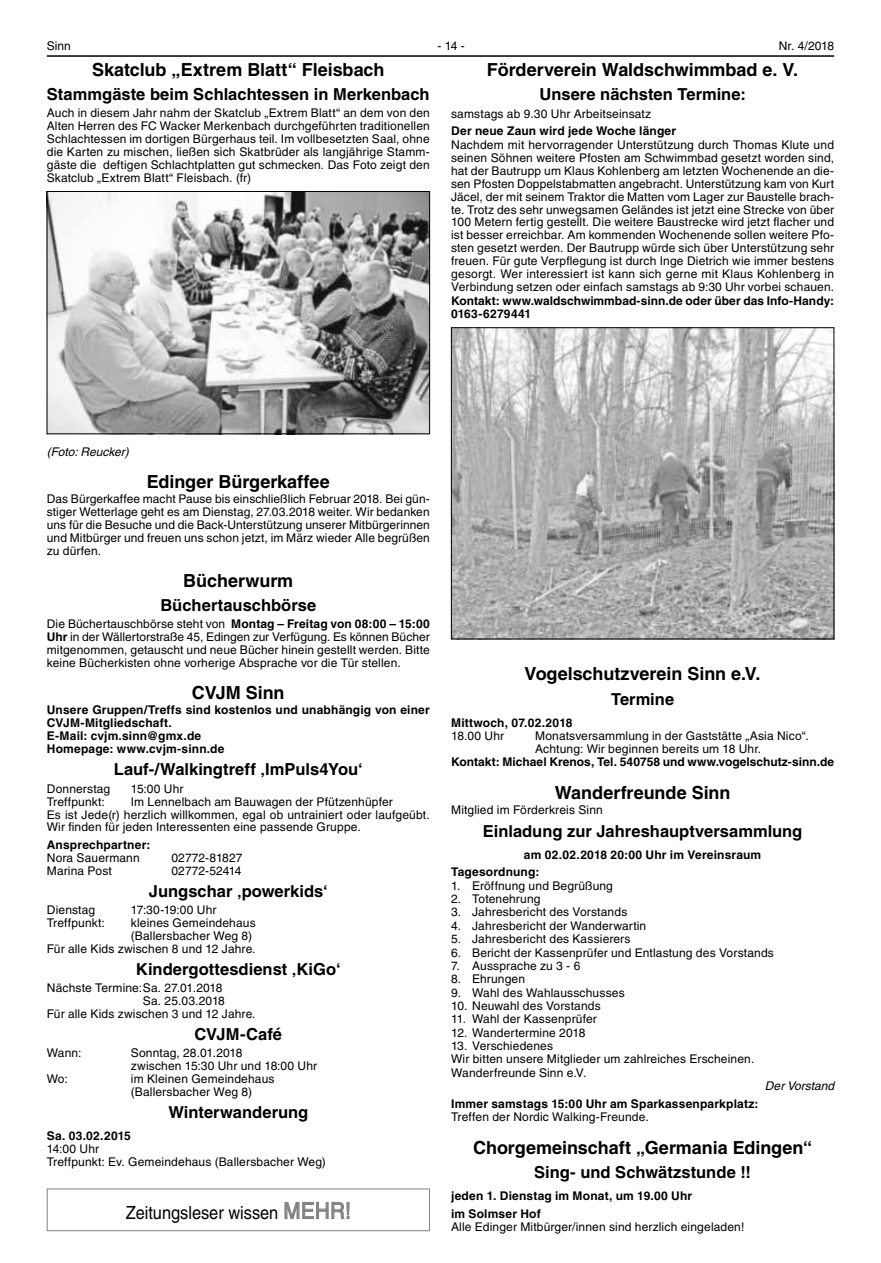
<style>
.page{position:relative;width:881px;height:1263px;background:#fff}
.page>*{position:absolute;margin:0;border:0;box-sizing:border-box;transform-origin:0 0}
.t1{font:18.15px "Helvetica LT";color:#000;scale:.9 1}
.t2{font:700 18px "Helvetica LT";letter-spacing:-.005em;color:#000}
.t3{font:700 16.5px "Helvetica LT";color:#000}
.t4{font:12px/12.9px "Helvetica LT";letter-spacing:.015em;color:#000}
.t5{font:700 12px/12.9px "Helvetica LT";letter-spacing:.015em;color:#000}
.t6{font:italic 12px "Helvetica LT";color:#000}
.s1{font-weight:700}
.s2{font-size:22.5px;color:#818181}
</style>
<div class="page">
<hr style="left:47px;top:55px;width:786px;height:2px;background:#000">
<img style="left:453px;top:329px;width:378px;height:308px">
<div style="left:451px;top:327px;width:382px;height:312px;border:1px solid #000"></div>
<img style="left:49px;top:193px;width:378px;height:239px">
<div style="left:47px;top:191px;width:382px;height:243px;border:1px solid #000"></div>
<svg style="left:284px;top:1201px;width:66px;height:18px"></svg>
<div style="left:47px;top:1188px;width:382px;height:43px;border:1px solid #818181"></div>
<p class="t4" style="left:47px;top:40px;width:26px">Sinn</p>
<p class="t4" style="left:437px;top:40px;width:29px">-14-</p>
<p class="t4" style="left:778px;top:40px;width:57px">Nr. 4/2018</p>
<h2 class="t2" style="left:486px;top:59px;width:313px">Förderverein Waldschwimmbad e. V.</h2>
<h3 class="t3" style="left:539px;top:85px;width:208px">Unsere nächsten Termine:</h3>
<p class="t4" style="left:451px;top:108px;width:201px">samstags ab 9.30 Uhr Arbeitseinsatz</p>
<p class="t5" style="left:451px;top:125px;width:226px">Der neue Zaun wird jede Woche länger</p>
<p class="t4" style="left:451px;top:139px;width:384px;text-align:justify">Nachdem mit hervorragender Unterstützung durch Thomas Klute und seinen Söhnen weitere Pfosten am Schwimmbad gesetzt worden sind, hat der Bautrupp um Klaus Kohlenberg am letzten Wochenende an die&shy;sen Pfosten Doppelstabmatten angebracht. Unterstützung kam von Kurt Jäcel, der mit seinem Traktor die Matten vom Lager zur Baustelle brach&shy;te. Trotz des sehr unwegsamen Geländes ist jetzt eine Strecke von über 100 Metern fertig gestellt. Die weitere Baustrecke wird jetzt flacher und ist besser erreichbar. Am kommenden Wochenende sollen weitere Pfo&shy;sten gesetzt werden. Der Bautrupp würde sich über Unterstützung sehr freuen. Für gute Verpflegung ist durch Inge Dietrich wie immer bestens gesorgt. Wer interessiert ist kann sich gerne mit Klaus Kohlenberg in Verbindung setzen oder einfach samstags ab 9:30 Uhr vorbei schauen.</p>
<p class="t5" style="left:451px;top:294px;width:384px">Kontakt: www.waldschwimmbad-sinn.de oder über das Info-Handy:<br>0163-6279441</p>
<h2 class="t2" style="left:92px;top:59px;width:294px">Skatclub „Extrem Blatt“ Fleisbach</h2>
<h3 class="t3" style="left:47px;top:84px;width:384px">Stammgäste beim Schlachtessen in Merkenbach</h3>
<p class="t4" style="left:47px;top:108px;width:384px;text-align:justify">Auch in diesem Jahr nahm der Skatclub „Extrem Blatt“ an dem von den Alten Herren des FC Wacker Merkenbach durchgeführten traditionellen Schlachtessen im dortigen Bürgerhaus teil. Im vollbesetzten Saal, ohne die Karten zu mischen, ließen sich Skatbrüder als langjährige Stamm&shy;gäste die deftigen Schlachtplatten gut schmecken. Das Foto zeigt den Skatclub „Extrem Blatt“ Fleisbach. (fr)</p>
<p class="t6" style="left:47px;top:444px;width:83px">(Foto: Reucker)</p>
<h2 class="t2" style="left:147px;top:471px;width:184px">Edinger Bürgerkaffee</h2>
<p class="t4" style="left:47px;top:493px;width:384px;text-align:justify">Das Bürgerkaffee macht Pause bis einschließlich Februar 2018. Bei gün&shy;stiger Wetterlage geht es am Dienstag, 27.03.2018 weiter. Wir bedanken uns für die Besuche und die Back-Unterstützung unserer Mitbürgerinnen und Mitbürger und freuen uns schon jetzt, im März wieder Alle begrüßen zu dürfen.</p>
<h2 class="t2" style="left:183px;top:570px;width:111px">Bücherwurm</h2>
<h3 class="t3" style="left:160px;top:596px;width:157px">Büchertauschbörse</h3>
<p class="t4" style="left:47px;top:619px;width:384px;text-align:justify">Die Büchertauschbörse steht von <span class="s1">Montag – Freitag von 08:00 – 15:00<br>Uhr</span> in der Wällertorstraße 45, Edingen zur Verfügung. Es können Bücher mitgenommen, getauscht und neue Bücher hinein gestellt werden. Bitte keine Bücherkisten ohne vorherige Absprache vor die Tür stellen.</p>
<h2 class="t2" style="left:192px;top:683px;width:94px">CVJM Sinn</h2>
<p class="t5" style="left:47px;top:704px;width:384px">Unsere Gruppen/Treffs sind kostenlos und unabhängig von einer CVJM-Mitgliedschaft.<br>E-Mail: cvjm.sinn@gmx.de<br>Homepage: www.cvjm-sinn.de</p>
<h3 class="t3" style="left:114px;top:760px;width:250px">Lauf-/Walkingtreff ‚ImPuls4You‘</h3>
<p class="t4" style="left:47px;top:783px;width:65px">Donnerstag</p>
<p class="t4" style="left:131px;top:783px;width:54px">15:00 Uhr</p>
<p class="t4" style="left:47px;top:796px;width:60px">Treffpunkt:</p>
<p class="t4" style="left:47px;top:796px;width:384px;text-indent:84px">Im Lennelbach am Bauwagen der Pfützenhüpfer<br>Es ist Jede(r) herzlich willkommen, egal ob untrainiert oder laufgeübt.<br>Wir finden für jeden Interessenten eine passende Gruppe.</p>
<p class="t5" style="left:47px;top:838px;width:105px">Ansprechpartner:</p>
<p class="t4" style="left:47px;top:852px;width:94px">Nora Sauermann</p>
<p class="t4" style="left:171px;top:852px;width:72px">02772-81827</p>
<p class="t4" style="left:47px;top:865px;width:66px">Marina Post</p>
<p class="t4" style="left:171px;top:865px;width:72px">02772-52414</p>
<h3 class="t3" style="left:149px;top:881px;width:180px">Jungschar ‚powerkids‘</h3>
<p class="t4" style="left:47px;top:904px;width:50px">Dienstag</p>
<p class="t4" style="left:131px;top:904px;width:87px">17:30-19:00 Uhr</p>
<p class="t4" style="left:47px;top:917px;width:60px">Treffpunkt:</p>
<p class="t4" style="left:131px;top:917px;width:126px">kleines Gemeindehaus</p>
<p class="t4" style="left:131px;top:930px;width:123px">(Ballersbacher Weg 8)</p>
<p class="t4" style="left:47px;top:943px;width:210px">Für alle Kids zwischen 8 und 12 Jahre.</p>
<h3 class="t3" style="left:136px;top:959px;width:206px">Kindergottesdienst ‚KiGo‘</h3>
<p class="t4" style="left:47px;top:983px;width:177px">Nächste Termine:Sa. 27.01.2018</p>
<p class="t4" style="left:143px;top:996px;width:83px">Sa. 25.03.2018</p>
<p class="t4" style="left:47px;top:1009px;width:210px">Für alle Kids zwischen 3 und 12 Jahre.</p>
<h3 class="t3" style="left:194px;top:1025px;width:89px">CVJM-Café</h3>
<p class="t4" style="left:47px;top:1048px;width:36px">Wann:</p>
<p class="t4" style="left:131px;top:1048px;width:188px">Sonntag, 28.01.2018<br>zwischen 15:30 Uhr und 18:00 Uhr</p>
<p class="t4" style="left:47px;top:1074px;width:22px">Wo:</p>
<p class="t4" style="left:131px;top:1074px;width:145px">im Kleinen Gemeindehaus (Ballersbacher Weg 8)</p>
<h3 class="t3" style="left:168px;top:1103px;width:141px">Winterwanderung</h3>
<p class="t5" style="left:47px;top:1129px;width:85px">Sa. 03.02.2015</p>
<p class="t4" style="left:47px;top:1143px;width:280px">14:00 Uhr<br>Treffpunkt: Ev. Gemeindehaus (Ballersbacher Weg)</p>
<h1 class="t1" style="left:126px;top:1205px;width:252px">Zeitungsleser wissen <span class="s2">MEHR!</span></h1>
<h2 class="t2" style="left:524px;top:663px;width:237px">Vogelschutzverein Sinn e.V.</h2>
<h3 class="t3" style="left:611px;top:689px;width:65px">Termine</h3>
<p class="t5" style="left:451px;top:716px;width:123px">Mittwoch, 07.02.2018</p>
<p class="t4" style="left:451px;top:731px;width:54px">18.00 Uhr</p>
<p class="t4" style="left:535px;top:731px;width:275px">Monatsversammlung in der Gaststätte „Asia Nico“.<br>Achtung: Wir beginnen bereits um 18 Uhr.</p>
<p class="t5" style="left:451px;top:756px;width:384px">Kontakt: Michael Krenos, Tel. 540758 und www.vogelschutz-sinn.de</p>
<h2 class="t2" style="left:554px;top:782px;width:177px">Wanderfreunde Sinn</h2>
<p class="t4" style="left:451px;top:805px;width:153px">Mitglied im Förderkreis Sinn</p>
<h3 class="t3" style="left:482px;top:822px;width:321px">Einladung zur Jahreshauptversammlung</h3>
<p class="t5" style="left:451px;top:846px;width:311px;line-height:17.5px;text-indent:73px">am 02.02.2018 20:00 Uhr im Vereinsraum<br>Tagesordnung:</p>
<p class="t4" style="left:451px;top:880px;width:163px">1. Eröffnung und Begrüßung</p>
<p class="t4" style="left:451px;top:894px;width:91px">2. Totenehrung</p>
<p class="t4" style="left:451px;top:907px;width:178px">3. Jahresbericht des Vorstands</p>
<p class="t4" style="left:451px;top:920px;width:196px">4. Jahresbericht der Wanderwartin</p>
<p class="t4" style="left:451px;top:934px;width:181px">5. Jahresbericht des Kassierers</p>
<p class="t4" style="left:451px;top:947px;width:324px">6. Bericht der Kassenprüfer und Entlastung des Vorstands</p>
<p class="t4" style="left:451px;top:960px;width:131px">7. Aussprache zu 3 - 6</p>
<p class="t4" style="left:451px;top:974px;width:75px">8. Ehrungen</p>
<p class="t4" style="left:451px;top:987px;width:175px">9. Wahl des Wahlausschusses</p>
<p class="t4" style="left:451px;top:1000px;width:151px">10. Neuwahl des Vorstands</p>
<p class="t4" style="left:451px;top:1014px;width:147px">11. Wahl der Kassenprüfer</p>
<p class="t4" style="left:451px;top:1027px;width:136px">12. Wandertermine 2018</p>
<p class="t4" style="left:451px;top:1040px;width:304px;line-height:13.4px">13. Verschiedenes<br>Wir bitten unsere Mitglieder um zahlreiches Erscheinen.<br>Wanderfreunde Sinn e.V.</p>
<p class="t6" style="left:764px;top:1079px;width:71px">Der Vorstand</p>
<p class="t5" style="left:451px;top:1097px;width:309px">Immer samstags 15:00 Uhr am Sparkassenparkplatz:</p>
<p class="t4" style="left:451px;top:1112px;width:199px">Treffen der Nordic Walking-Freunde.</p>
<h2 class="t2" style="left:473px;top:1137px;width:340px">Chorgemeinschaft „Germania Edingen“</h2>
<h3 class="t3" style="left:534px;top:1163px;width:218px">Sing- und Schwätzstunde !!</h3>
<p class="t5" style="left:451px;top:1187px;width:242px;line-height:17.5px">jeden 1. Dienstag im Monat, um 19.00 Uhr im Solmser Hof</p>
<p class="t4" style="left:451px;top:1222px;width:294px">Alle Edinger Mitbürger/innen sind herzlich eingeladen!</p>
</div>
